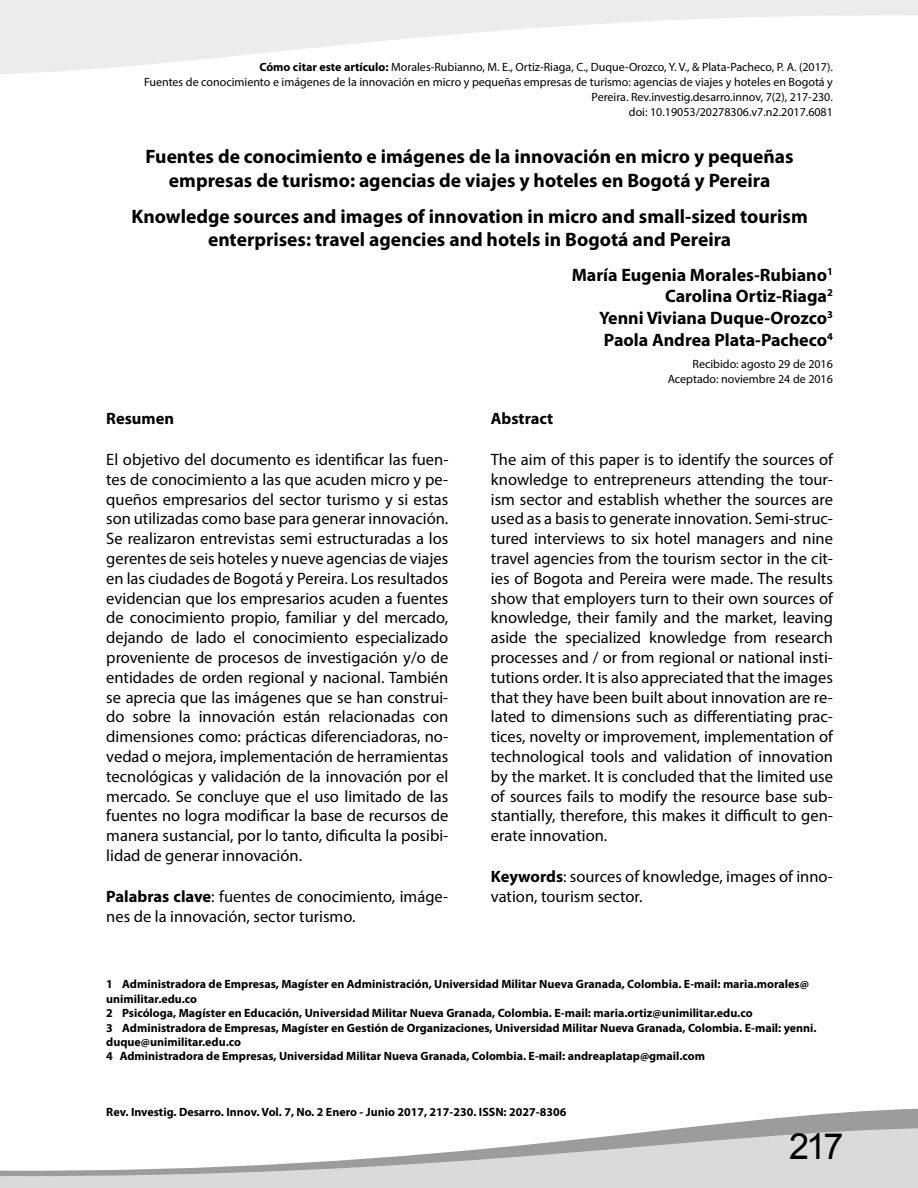
<style>
.page{position:relative;width:918px;height:1188px;background:#fff}
.page>*{position:absolute;margin:0;border:0;box-sizing:border-box;transform-origin:0 0}
.t1{font:36px "Arial";color:#000}
.t2{font:700 19.5px/23.4px "Myriad Pro";color:#000;text-align:center}
.t3{font:700 18px/21.6px "Myriad Pro";color:#000;text-align:right}
.t4{font:16.5px/19.8px "Myriad Pro";color:#000;text-align:justify}
.t5{font:700 16.5px "Myriad Pro";color:#000}
.t6{font:700 12px/14.4px "Myriad Pro";color:#000}
.t7{font:12px/15px "Myriad Pro";color:#000;text-align:right}
.s1{font-weight:700}
</style>
<div class="page">
<svg style="left:683px;top:1109px;width:235px;height:19px;fill:#9d9c9c"></svg>
<svg style="left:1px;top:1128px;width:917px;height:60px;fill:#dadada"></svg>
<svg style="left:1px;top:0;width:917px;height:74px;fill:#ececec"></svg>
<p class="t7" style="left:144px;top:59px;width:690px"><span class="s1">Cómo citar este artículo:</span> Morales-Rubianno, M. E., Ortiz-Riaga, C., Duque-Orozco, Y. V., &amp; Plata-Pacheco, P. A. (2017).<br>Fuentes de conocimiento e imágenes de la innovación en micro y pequeñas empresas de turismo: agencias de viajes y hoteles en Bogotá y Pereira. Rev.investig.desarro.innov, 7(2), 217-230.<br>doi: 10.19053/20278306.v7.n2.2017.6081</p>
<p class="t2" style="left:146px;top:145px;width:650px">Fuentes de conocimiento e imágenes de la innovación en micro y pequeñas empresas de turismo: agencias de viajes y hoteles en Bogotá y Pereira</p>
<p class="t2" style="left:131px;top:204px;width:678px">Knowledge sources and images of innovation in micro and small-sized tourism enterprises: travel agencies and hotels in Bogotá and Pereira</p>
<p class="t3" style="left:572px;top:263px;width:263px">María Eugenia Morales-Rubiano<sup>1<br></sup>Carolina Ortiz-Riaga<sup>2<br></sup>Yenni Viviana Duque-Orozco<sup>3<br></sup>Paola Andrea Plata-Pacheco<sup>4</sup></p>
<p class="t7" style="left:668px;top:357px;width:167px;line-height:14.4px">Recibido: agosto 29 de 2016<br>Aceptado: noviembre 24 de 2016</p>
<p class="t5" style="left:106px;top:408px;width:69px">Resumen</p>
<p class="t4" style="left:106px;top:449px;width:344px">El objetivo del documento es identificar las fuen&shy;tes de conocimiento a las que acuden micro y pe&shy;queños empresarios del sector turismo y si estas son utilizadas como base para generar innovación.<br>Se realizaron entrevistas semi estructuradas a los gerentes de seis hoteles y nueve agencias de viajes en las ciudades de Bogotá y Pereira. Los resultados evidencian que los empresarios acuden a fuentes de conocimiento propio, familiar y del mercado, dejando de lado el conocimiento especializado proveniente de procesos de investigación y/o de entidades de orden regional y nacional. También se aprecia que las imágenes que se han construi&shy;do sobre la innovación están relacionadas con dimensiones como: prácticas diferenciadoras, no&shy;vedad o mejora, implementación de herramientas tecnológicas y validación de la innovación por el mercado. Se concluye que el uso limitado de las fuentes no logra modificar la base de recursos de manera sustancial, por lo tanto, dificulta la posibi&shy;lidad de generar innovación.</p>
<p class="t4" style="left:106px;top:886px;width:344px"><span class="s1">Palabras clave</span>: fuentes de conocimiento, imáge&shy;nes de la innovación, sector turismo.</p>
<p class="t5" style="left:491px;top:408px;width:64px">Abstract</p>
<p class="t4" style="left:491px;top:449px;width:344px">The aim of this paper is to identify the sources of knowledge to entrepreneurs attending the tour&shy;ism sector and establish whether the sources are used as a basis to generate innovation. Semi-struc&shy;tured interviews to six hotel managers and nine travel agencies from the tourism sector in the cit&shy;ies of Bogota and Pereira were made. The results show that employers turn to their own sources of knowledge, their family and the market, leaving aside the specialized knowledge from research processes and / or from regional or national insti&shy;tutions order. It is also appreciated that the images that they have been built about innovation are re&shy;lated to dimensions such as differentiating prac&shy;tices, novelty or improvement, implementation of technological tools and validation of innovation by the market. It is concluded that the limited use of sources fails to modify the resource base sub&shy;stantially, therefore, this makes it difficult to gen&shy;erate innovation.</p>
<p class="t4" style="left:491px;top:867px;width:344px"><span class="s1">Keywords</span>: sources of knowledge, images of inno&shy;vation, tourism sector.</p>
<p class="t6" style="left:106px;top:977px;width:712px">1 Administradora de Empresas, Magíster en Administración, Universidad Militar Nueva Granada, Colombia. E-mail: maria.morales@ unimilitar.edu.co<br>2 Psicóloga, Magíster en Educación, Universidad Militar Nueva Granada, Colombia. E-mail: maria.ortiz@unimilitar.edu.co<br>3 Administradora de Empresas, Magíster en Gestión de Organizaciones, Universidad Militar Nueva Granada, Colombia. E-mail: yenni. duque@unimilitar.edu.co<br>4 Administradora de Empresas, Universidad Militar Nueva Granada, Colombia. E-mail: andreaplatap@gmail.com</p>
<p class="t6" style="left:106px;top:1105px;width:462px">Rev. Investig. Desarro. Innov. Vol. 7, No. 2 Enero - Junio 2017, 217-230. ISSN: 2027-8306</p>
<h1 class="t1" style="left:789px;top:1123px;width:56px">217</h1>
</div>
